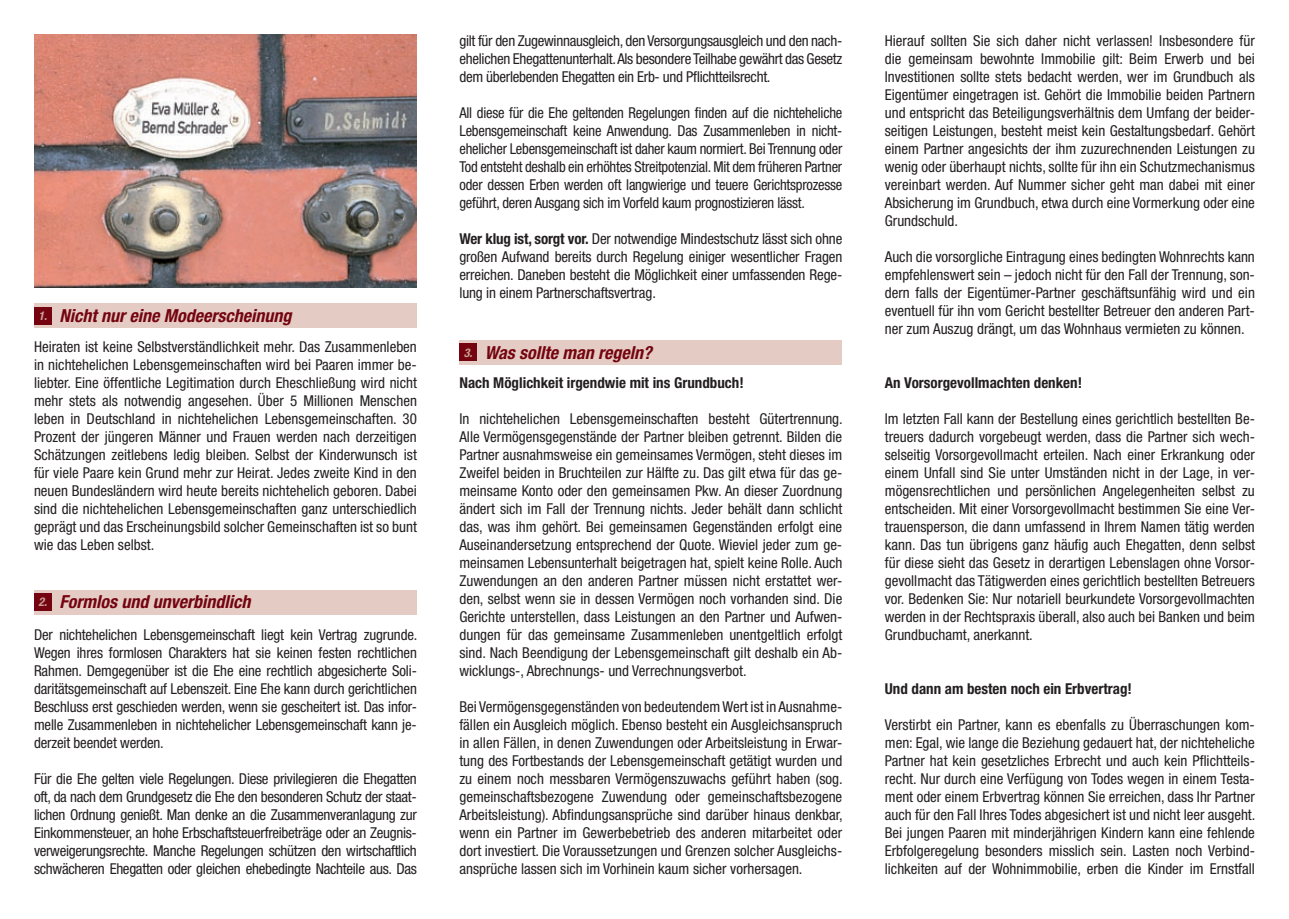
<style>
.page{position:relative;width:1289px;height:919px;background:#fff}
.page>*{position:absolute;margin:0;border:0;box-sizing:border-box;transform-origin:0 0}
.t1{font:italic 700 condensed 18px "Helvetica Neue";color:#740410}
.t2{font:condensed 15px/18px "Helvetica Neue";color:#231f20;text-align:justify}
.t3{font:700 condensed 15px "Helvetica Neue";color:#231f20}
.s1{font-size:12px;color:#cca195}
.s2{font-weight:700}
</style>
<div class="page">
<img style="left:34px;top:34px;width:383px;height:253px">
<div style="left:34px;top:304px;width:383px;height:24px;background:#e4ccc4"></div>
<div style="left:34px;top:307px;width:17px;height:17px;background:#740410"></div>
<div style="left:34px;top:590px;width:383px;height:24px;background:#e4ccc4"></div>
<div style="left:34px;top:593px;width:17px;height:17px;background:#740410"></div>
<div style="left:459px;top:340px;width:383px;height:24px;background:#e4ccc4"></div>
<div style="left:459px;top:344px;width:17px;height:17px;background:#740410"></div>
<p class="t1" style="left:38px;top:305px;width:254px"><span class="s1">1.</span> Nicht nur eine Modeerscheinung</p>
<p class="t2" style="left:34px;top:337px;width:384px">Heiraten ist keine Selbstverständlichkeit mehr. Das Zusammenleben in nichtehelichen Lebensgemeinschaften wird bei Paaren immer be&shy;liebter. Eine öffentliche Legitimation durch Eheschließung wird nicht mehr stets als notwendig angesehen. Über 5 Millionen Menschen leben in Deutschland in nichtehelichen Lebensgemeinschaften. 30<br>Prozent der jüngeren Männer und Frauen werden nach derzeitigen Schätzungen zeitlebens ledig bleiben. Selbst der Kinderwunsch ist für viele Paare kein Grund mehr zur Heirat. Jedes zweite Kind in den neuen Bundesländern wird heute bereits nichtehelich geboren. Dabei sind die nichtehelichen Lebensgemeinschaften ganz unterschiedlich geprägt und das Erscheinungsbild solcher Gemeinschaften ist so bunt wie das Leben selbst.</p>
<p class="t1" style="left:38px;top:591px;width:213px"><span class="s1">2.</span> Formlos und unverbindlich</p>
<p class="t2" style="left:34px;top:625px;width:385px">Der nichtehelichen Lebensgemeinschaft liegt kein Vertrag zugrunde.<br>Wegen ihres formlosen Charakters hat sie keinen festen rechtlichen Rahmen. Demgegenüber ist die Ehe eine rechtlich abgesicherte Soli&shy;daritätsgemeinschaft auf Lebenszeit. Eine Ehe kann durch gerichtlichen Beschluss erst geschieden werden, wenn sie gescheitert ist. Das infor&shy;melle Zusammenleben in nichtehelicher Lebensgemeinschaft kann je&shy;derzeit beendet werden.</p>
<p class="t2" style="left:34px;top:769px;width:384px">Für die Ehe gelten viele Regelungen. Diese privilegieren die Ehegatten oft, da nach dem Grundgesetz die Ehe den besonderen Schutz der staat&shy;lichen Ordnung genießt. Man denke an die Zusammenveranlagung zur Einkommensteuer, an hohe Erbschaftsteuerfreibeträge oder an Zeugnis&shy;verweigerungsrechte. Manche Regelungen schützen den wirtschaftlich schwächeren Ehegatten oder gleichen ehebedingte Nachteile aus. Das</p>
<p class="t2" style="left:459px;top:31px;width:384px">gilt für den Zugewinnausgleich, den Versorgungsausgleich und den nach&shy;ehelichen Ehegattenunterhalt. Als besondere Teilhabe gewährt das Gesetz dem überlebenden Ehegatten ein Erb- und Pflichtteilsrecht.</p>
<p class="t2" style="left:459px;top:103px;width:384px">All diese für die Ehe geltenden Regelungen finden auf die nichteheliche Lebensgemeinschaft keine Anwendung. Das Zusammenleben in nicht&shy;ehelicher Lebensgemeinschaft ist daher kaum normiert. Bei Trennung oder Tod entsteht deshalb ein erhöhtes Streitpotenzial. Mit dem früheren Partner oder dessen Erben werden oft langwierige und teuere Gerichtsprozesse geführt, deren Ausgang sich im Vorfeld kaum prognostizieren lässt.</p>
<p class="t2" style="left:459px;top:229px;width:384px"><span class="s2">Wer klug ist, sorgt vor.</span> Der notwendige Mindestschutz lässt sich ohne großen Aufwand bereits durch Regelung einiger wesentlicher Fragen erreichen. Daneben besteht die Möglichkeit einer umfassenden Rege&shy;lung in einem Partnerschaftsvertrag.</p>
<p class="t1" style="left:464px;top:341px;width:189px"><span class="s1">3.</span> Was sollte man regeln?</p>
<p class="t3" style="left:459px;top:373px;width:286px">Nach Möglichkeit irgendwie mit ins Grundbuch!</p>
<p class="t2" style="left:459px;top:409px;width:385px">In nichtehelichen Lebensgemeinschaften besteht Gütertrennung.<br>Alle Vermögensgegenstände der Partner bleiben getrennt. Bilden die Partner ausnahmsweise ein gemeinsames Vermögen, steht dieses im Zweifel beiden in Bruchteilen zur Hälfte zu. Das gilt etwa für das ge&shy;meinsame Konto oder den gemeinsamen Pkw. An dieser Zuordnung ändert sich im Fall der Trennung nichts. Jeder behält dann schlicht das, was ihm gehört. Bei gemeinsamen Gegenständen erfolgt eine Auseinandersetzung entsprechend der Quote. Wieviel jeder zum ge&shy;meinsamen Lebensunterhalt beigetragen hat, spielt keine Rolle. Auch Zuwendungen an den anderen Partner müssen nicht erstattet wer&shy;den, selbst wenn sie in dessen Vermögen noch vorhanden sind. Die Gerichte unterstellen, dass Leistungen an den Partner und Aufwen&shy;dungen für das gemeinsame Zusammenleben unentgeltlich erfolgt sind. Nach Beendigung der Lebensgemeinschaft gilt deshalb ein Ab&shy;wicklungs-, Abrechnungs- und Verrechnungsverbot.</p>
<p class="t2" style="left:459px;top:697px;width:385px">Bei Vermögensgegenständen von bedeutendem Wert ist in Ausnahme&shy;fällen ein Ausgleich möglich. Ebenso besteht ein Ausgleichsanspruch in allen Fällen, in denen Zuwendungen oder Arbeitsleistung in Erwar&shy;tung des Fortbestands der Lebensgemeinschaft getätigt wurden und zu einem noch messbaren Vermögenszuwachs geführt haben (sog. gemeinschaftsbezogene Zuwendung oder gemeinschaftsbezogene Arbeitsleistung). Abfindungsansprüche sind darüber hinaus denkbar, wenn ein Partner im Gewerbebetrieb des anderen mitarbeitet oder dort investiert. Die Voraussetzungen und Grenzen solcher Ausgleichs&shy;ansprüche lassen sich im Vorhinein kaum sicher vorhersagen.</p>
<p class="t2" style="left:884px;top:31px;width:371px">Hierauf sollten Sie sich daher nicht verlassen! Insbesondere für die gemeinsam bewohnte Immobilie gilt: Beim Erwerb und bei Investitionen sollte stets bedacht werden, wer im Grundbuch als Eigentümer eingetragen ist. Gehört die Immobilie beiden Partnern und entspricht das Beteiligungsverhältnis dem Umfang der beider&shy;seitigen Leistungen, besteht meist kein Gestaltungsbedarf. Gehört einem Partner angesichts der ihm zuzurechnenden Leistungen zu wenig oder überhaupt nichts, sollte für ihn ein Schutzmechanismus vereinbart werden. Auf Nummer sicher geht man dabei mit einer Absicherung im Grundbuch, etwa durch eine Vormerkung oder eine Grundschuld.</p>
<p class="t2" style="left:884px;top:247px;width:371px">Auch die vorsorgliche Eintragung eines bedingten Wohnrechts kann empfehlenswert sein – jedoch nicht für den Fall der Trennung, son&shy;dern falls der Eigentümer-Partner geschäftsunfähig wird und ein eventuell für ihn vom Gericht bestellter Betreuer den anderen Part&shy;ner zum Auszug drängt, um das Wohnhaus vermieten zu können.</p>
<p class="t3" style="left:884px;top:373px;width:199px">An Vorsorgevollmachten denken!</p>
<p class="t2" style="left:884px;top:409px;width:371px">Im letzten Fall kann der Bestellung eines gerichtlich bestellten Be&shy;treuers dadurch vorgebeugt werden, dass die Partner sich wech&shy;selseitig Vorsorgevollmacht erteilen. Nach einer Erkrankung oder einem Unfall sind Sie unter Umständen nicht in der Lage, in ver&shy;mögensrechtlichen und persönlichen Angelegenheiten selbst zu entscheiden. Mit einer Vorsorgevollmacht bestimmen Sie eine Ver&shy;trauensperson, die dann umfassend in Ihrem Namen tätig werden kann. Das tun übrigens ganz häufig auch Ehegatten, denn selbst für diese sieht das Gesetz in derartigen Lebenslagen ohne Vorsor&shy;gevollmacht das Tätigwerden eines gerichtlich bestellten Betreuers vor. Bedenken Sie: Nur notariell beurkundete Vorsorgevollmachten werden in der Rechtspraxis überall, also auch bei Banken und beim Grundbuchamt, anerkannt.</p>
<p class="t3" style="left:884px;top:679px;width:249px">Und dann am besten noch ein Erbvertrag!</p>
<p class="t2" style="left:884px;top:715px;width:372px">Verstirbt ein Partner, kann es ebenfalls zu Überraschungen kom&shy;men: Egal, wie lange die Beziehung gedauert hat, der nichteheliche Partner hat kein gesetzliches Erbrecht und auch kein Pflichtteils&shy;recht. Nur durch eine Verfügung von Todes wegen in einem Testa&shy;ment oder einem Erbvertrag können Sie erreichen, dass Ihr Partner auch für den Fall Ihres Todes abgesichert ist und nicht leer ausgeht.<br>Bei jungen Paaren mit minderjährigen Kindern kann eine fehlende Erbfolgeregelung besonders misslich sein. Lasten noch Verbind&shy;lichkeiten auf der Wohnimmobilie, erben die Kinder im Ernstfall</p>
</div>
